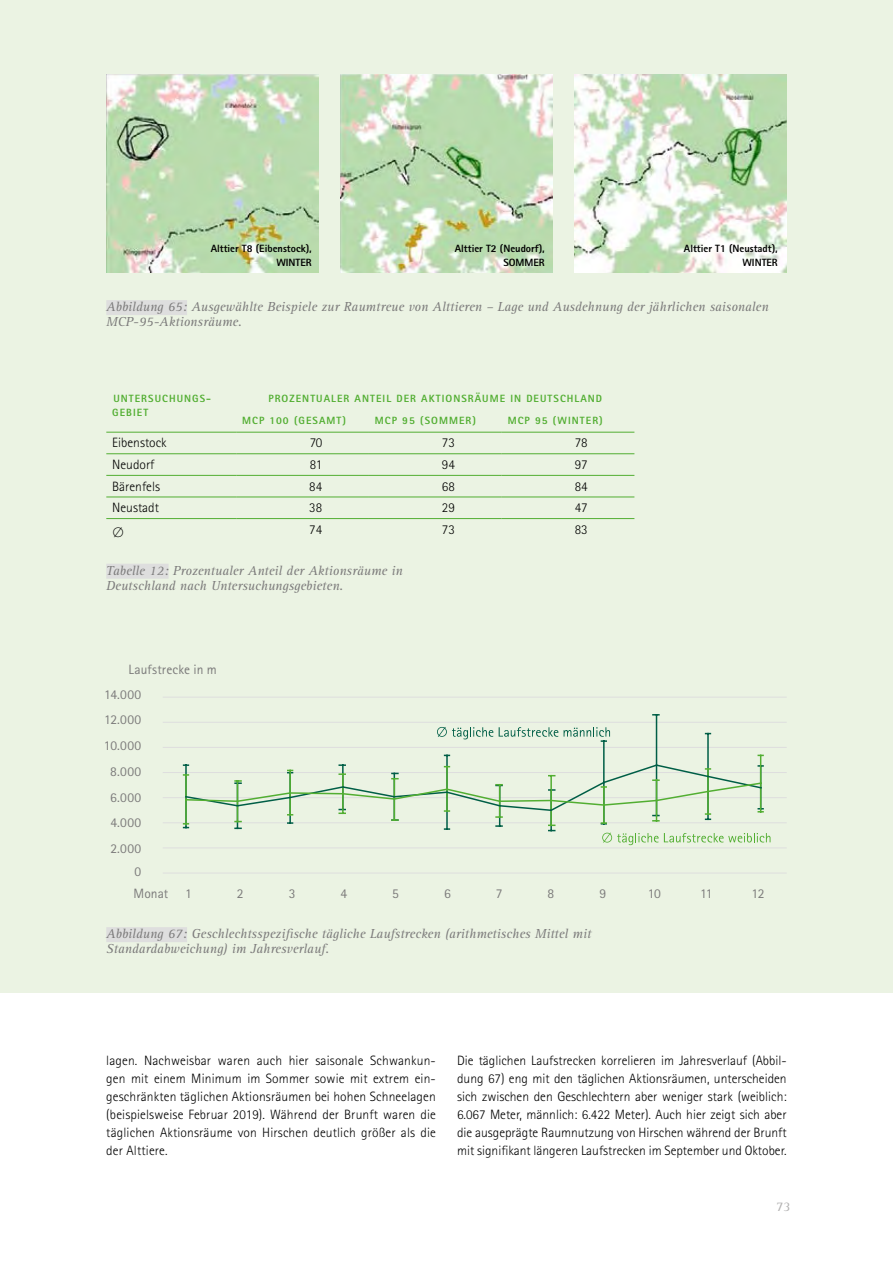
<style>
.page{position:relative;width:893px;height:1263px;background:#fff}
.page>*{position:absolute;margin:0;border:0;box-sizing:border-box;transform-origin:0 0}
.Copytext{font:300 13.5px/18px "Rotis Sans Serif Pro";letter-spacing:.005em;color:#000;text-align:justify}
.BU{font:italic 13.5px/15px "Rotis Serif Std";color:#7c7b7b}
.t1{font:13.5px "Rotis Sans Serif Std";letter-spacing:.015em;color:#7c7b7b}
.Tabelle_Copy_Tab{font:300 13.5px "Rotis Sans Serif Pro";color:#000}
.t2{font:13.5px "Rotis Semi Serif Std";color:#b3b2b2}
.Tabelle_Copy_Tab-2{font:300 13.5px "Fira Sans";color:#000}
.Tabelle_Head_Tab{font:800 10.5px/13.5px "Rotis Sans Serif Std";letter-spacing:.1em;color:#52ae32}
.Tabelle_Head_Tab-2{font:800 10.5px/13.5px "Rotis Sans Serif Std";color:#000;text-align:right}
</style>
<div class="page">
<div style="left:0;top:0;width:893px;height:992px;background:#ebf3e3"></div>
<div style="left:106px;top:300px;width:81px;height:15px;background:#dedede"></div>
<img style="left:106px;top:74px;width:213px;height:198px">
<img style="left:340px;top:74px;width:213px;height:198px">
<img style="left:574px;top:74px;width:213px;height:198px">
<hr style="left:106px;top:432px;width:130px;height:1px;background:#52ae32">
<hr style="left:106px;top:453px;width:130px;height:1px;background:#52ae32">
<hr style="left:236px;top:453px;width:133px;height:1px;background:#52ae32">
<hr style="left:369px;top:453px;width:133px;height:1px;background:#52ae32">
<hr style="left:502px;top:453px;width:132px;height:1px;background:#52ae32">
<hr style="left:106px;top:475px;width:130px;height:1px;background:#52ae32">
<hr style="left:236px;top:475px;width:133px;height:1px;background:#52ae32">
<hr style="left:369px;top:475px;width:133px;height:1px;background:#52ae32">
<hr style="left:502px;top:475px;width:132px;height:1px;background:#52ae32">
<hr style="left:106px;top:497px;width:130px;height:1px;background:#52ae32">
<hr style="left:236px;top:497px;width:133px;height:1px;background:#52ae32">
<hr style="left:369px;top:497px;width:133px;height:1px;background:#52ae32">
<hr style="left:502px;top:497px;width:132px;height:1px;background:#52ae32">
<hr style="left:236px;top:432px;width:133px;height:1px;background:#52ae32">
<hr style="left:369px;top:432px;width:133px;height:1px;background:#52ae32">
<hr style="left:502px;top:432px;width:132px;height:1px;background:#52ae32">
<hr style="left:106px;top:518px;width:130px;height:1px;background:#52ae32">
<hr style="left:236px;top:518px;width:133px;height:1px;background:#52ae32">
<hr style="left:369px;top:518px;width:133px;height:1px;background:#52ae32">
<hr style="left:502px;top:518px;width:132px;height:1px;background:#52ae32">
<div style="left:106px;top:564px;width:63px;height:15px;background:#dedede"></div>
<div style="left:106px;top:927px;width:81px;height:15px;background:#dedede"></div>
<hr style="left:163px;top:697px;width:624px;height:1px;background:#dedede">
<hr style="left:163px;top:722px;width:624px;height:1px;background:#dedede">
<hr style="left:163px;top:747px;width:624px;height:1px;background:#dedede">
<hr style="left:163px;top:772px;width:624px;height:1px;background:#dedede">
<hr style="left:163px;top:797px;width:624px;height:1px;background:#dedede">
<hr style="left:163px;top:822px;width:624px;height:1px;background:#dedede">
<hr style="left:163px;top:847px;width:624px;height:1px;background:#dedede">
<hr style="left:163px;top:873px;width:624px;height:1px;background:#dedede">
<svg style="left:437px;top:727px;width:56px;height:12px"></svg>
<svg style="left:499px;top:727px;width:59px;height:10px"></svg>
<hr style="left:603px;top:741px;width:2px;height:41px;background:#005e46">
<svg style="left:564px;top:727px;width:46px;height:15px"></svg>
<hr style="left:656px;top:715px;width:1px;height:50px;background:#005e46">
<hr style="left:707px;top:734px;width:2px;height:42px;background:#005e46">
<svg style="left:184px;top:755px;width:586px;height:90px"></svg>
<p class="Tabelle_Head_Tab-2" style="left:211px;top:242px;width:103px">Alttier T8 (Eibenstock),<br>WINTER</p>
<p class="Tabelle_Head_Tab-2" style="left:455px;top:242px;width:92px">Alttier T2 (Neudorf),<br>SOMMER</p>
<p class="Tabelle_Head_Tab-2" style="left:684px;top:242px;width:95px">Alttier T1 (Neustadt),<br>WINTER</p>
<p class="BU" style="left:106px;top:300px;width:664px">Abbildung 65: Ausgewählte Beispiele zur Raumtreue von Alttieren – Lage und Ausdehnung der jährlichen saisonalen<br>MCP-95-Aktionsräume.</p>
<p class="Tabelle_Head_Tab" style="left:112px;top:392px;width:100px">UNTERSUCHUNGS-<br>GEBIET</p>
<p class="Tabelle_Head_Tab" style="left:268px;top:392px;width:335px">PROZENTUALER ANTEIL DER AKTIONSRÄUME IN DEUTSCHLAND</p>
<p class="Tabelle_Head_Tab" style="left:242px;top:414px;width:105px">MCP 100 (GESAMT)</p>
<p class="Tabelle_Head_Tab" style="left:375px;top:414px;width:103px">MCP 95 (SOMMER)</p>
<p class="Tabelle_Head_Tab" style="left:508px;top:414px;width:97px">MCP 95 (WINTER)</p>
<p class="Tabelle_Copy_Tab" style="left:112px;top:435px;width:56px">Eibenstock</p>
<p class="Tabelle_Copy_Tab" style="left:310px;top:435px;width:14px">70</p>
<p class="Tabelle_Copy_Tab" style="left:442px;top:435px;width:14px">73</p>
<p class="Tabelle_Copy_Tab" style="left:575px;top:435px;width:14px">78</p>
<p class="Tabelle_Copy_Tab" style="left:112px;top:457px;width:44px">Neudorf</p>
<p class="Tabelle_Copy_Tab" style="left:310px;top:457px;width:14px">81</p>
<p class="Tabelle_Copy_Tab" style="left:442px;top:457px;width:14px">94</p>
<p class="Tabelle_Copy_Tab" style="left:575px;top:457px;width:14px">97</p>
<p class="Tabelle_Copy_Tab" style="left:112px;top:478px;width:49px">Bärenfels</p>
<p class="Tabelle_Copy_Tab" style="left:309px;top:478px;width:14px">84</p>
<p class="Tabelle_Copy_Tab" style="left:442px;top:478px;width:14px">68</p>
<p class="Tabelle_Copy_Tab" style="left:575px;top:478px;width:14px">84</p>
<p class="Tabelle_Copy_Tab" style="left:112px;top:500px;width:48px">Neustadt</p>
<p class="Tabelle_Copy_Tab" style="left:309px;top:500px;width:14px">38</p>
<p class="Tabelle_Copy_Tab" style="left:442px;top:500px;width:14px">29</p>
<p class="Tabelle_Copy_Tab" style="left:575px;top:500px;width:14px">47</p>
<p class="Tabelle_Copy_Tab-2" style="left:112px;top:523px;width:14px">∅</p>
<p class="Tabelle_Copy_Tab" style="left:309px;top:522px;width:14px">74</p>
<p class="Tabelle_Copy_Tab" style="left:442px;top:522px;width:14px">73</p>
<p class="Tabelle_Copy_Tab" style="left:575px;top:522px;width:14px">83</p>
<p class="BU" style="left:106px;top:563px;width:298px">Tabelle 12: Prozentualer Anteil der Aktionsräume in<br>Deutschland nach Untersuchungsgebieten.</p>
<p class="t1" style="left:128px;top:662px;width:90px">Laufstrecke in m</p>
<p class="t1" style="left:104px;top:686px;width:39px">14.000</p>
<p class="t1" style="left:104px;top:712px;width:39px">12.000</p>
<p class="t1" style="left:104px;top:738px;width:39px">10.000</p>
<p class="t1" style="left:110px;top:763px;width:33px">8.000</p>
<p class="t1" style="left:110px;top:789px;width:33px">6.000</p>
<p class="t1" style="left:110px;top:815px;width:33px">4.000</p>
<p class="t1" style="left:110px;top:841px;width:32px">2.000</p>
<p class="t1" style="left:135px;top:863px;width:8px">0</p>
<p class="t1" style="left:134px;top:886px;width:60px">Monat 1</p>
<p class="t1" style="left:237px;top:886px;width:8px">2</p>
<p class="t1" style="left:289px;top:886px;width:8px">3</p>
<p class="t1" style="left:340px;top:886px;width:8px">4</p>
<p class="t1" style="left:392px;top:886px;width:8px">5</p>
<p class="t1" style="left:444px;top:886px;width:8px">6</p>
<p class="t1" style="left:496px;top:886px;width:8px">7</p>
<p class="t1" style="left:548px;top:886px;width:8px">8</p>
<p class="t1" style="left:599px;top:886px;width:8px">9</p>
<p class="t1" style="left:648px;top:886px;width:15px">10</p>
<p class="t1" style="left:700px;top:886px;width:14px">11</p>
<p class="t1" style="left:752px;top:886px;width:14px">12</p>
<p class="BU" style="left:106px;top:927px;width:487px">Abbildung 67: Geschlechtsspezifische tägliche Laufstrecken (arithmetisches Mittel mit<br>Standardabweichung) im Jahresverlauf.</p>
<p class="Copytext" style="left:106px;top:1051px;width:331px">lagen. Nachweisbar waren auch hier saisonale Schwankun&shy;gen mit einem Minimum im Sommer sowie mit extrem ein&shy;geschränkten täglichen Aktionsräumen bei hohen Schneelagen (beispielsweise Februar 2019). Während der Brunft waren die täglichen Aktionsräume von Hirschen deutlich größer als die der Alttiere.</p>
<p class="Copytext" style="left:457px;top:1051px;width:331px">Die täglichen Laufstrecken korrelieren im Jahresverlauf (Abbil&shy;dung 67) eng mit den täglichen Aktionsräumen, unterscheiden sich zwischen den Geschlechtern aber weniger stark (weiblich:<br>6.067 Meter, männlich: 6.422 Meter). Auch hier zeigt sich aber die ausgeprägte Raumnutzung von Hirschen während der Brunft mit signifikant längeren Laufstrecken im September und Oktober.</p>
<p class="t2" style="left:776px;top:1198px;width:16px">73</p>
</div>
